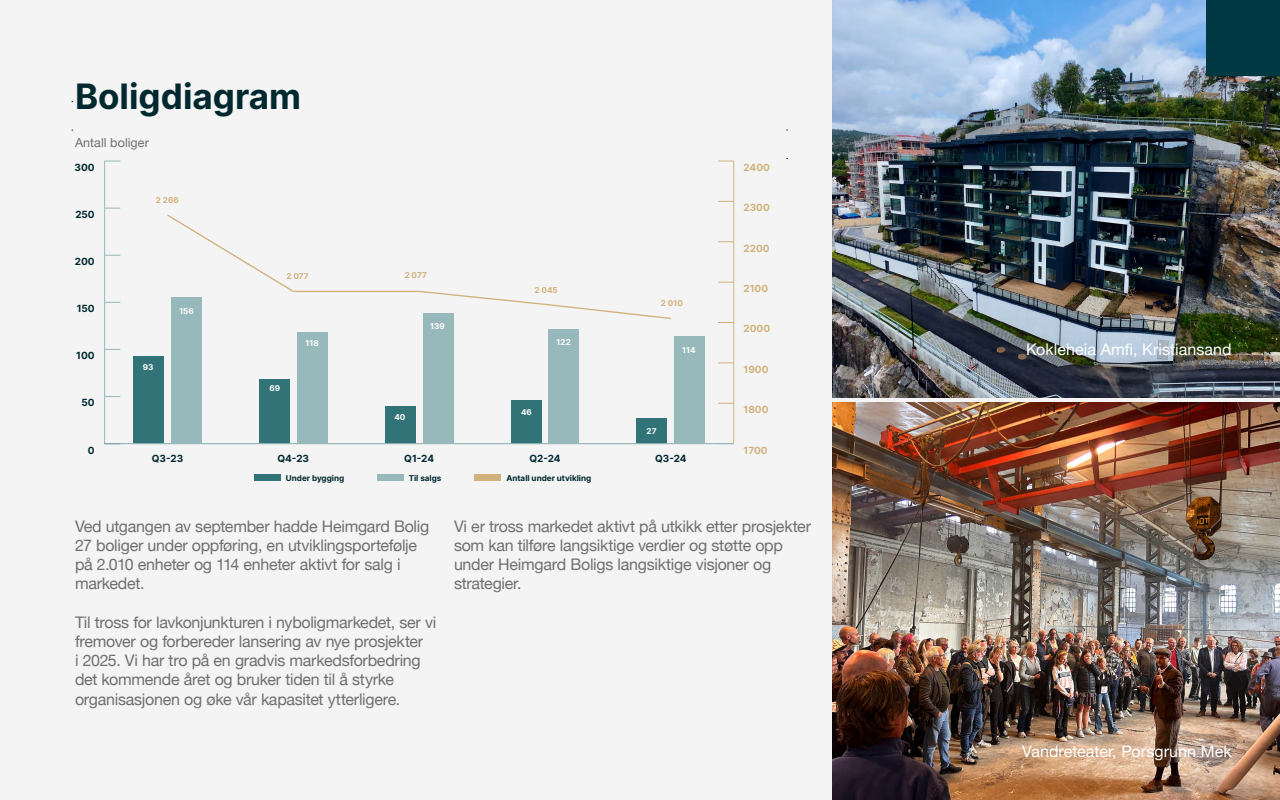
<style>
.page{position:relative;width:1280px;height:800px;background:#f4f4f4}
.page>*{position:absolute;margin:0;border:0;box-sizing:border-box;transform-origin:0 0}
.Pancom_-_H3{font:35px "Inter";color:#00292f}
.Pancom_-_Book{font:16px/19.2px "Helvetica Neue";letter-spacing:-.015em;color:#706f6f}
.Pancom_-_Fototekst{font:16px "Helvetica Neue";letter-spacing:.005em;color:#fff}
.Pancom_-_undertekst{font:12.5px "Helvetica Neue";letter-spacing:.005em;color:#706f6f}
.t1{font:700 9.9px "Inter";color:#00292f}
.t2{font:700 9.9px "Inter";color:#d1b27d}
.t3{font:700 8.1px "Inter";color:#00292f}
.t4{font:700 8.1px "Inter";color:#fff}
.t5{font:700 8.1px "Inter";color:#d1b27d}
</style>
<div class="page">
<img style="left:832px;top:402px;width:448px;height:398px">
<img style="left:832px;top:0;width:448px;height:398px">
<div style="left:1206px;top:0;width:74px;height:76px;background:#003843"></div>
<hr style="left:104px;top:161px;width:1px;height:283px;background:#98b9bb">
<svg style="left:105px;top:396px;width:15px;height:1px"></svg>
<svg style="left:105px;top:349px;width:15px;height:1px"></svg>
<svg style="left:105px;top:302px;width:15px;height:1px"></svg>
<svg style="left:105px;top:255px;width:15px;height:1px"></svg>
<svg style="left:105px;top:208px;width:15px;height:1px"></svg>
<svg style="left:105px;top:161px;width:15px;height:1px"></svg>
<div style="left:171px;top:297px;width:31px;height:147px;background:#98b9bb"></div>
<div style="left:297px;top:332px;width:30px;height:112px;background:#98b9bb"></div>
<div style="left:423px;top:313px;width:30px;height:131px;background:#98b9bb"></div>
<div style="left:549px;top:329px;width:30px;height:115px;background:#98b9bb"></div>
<div style="left:675px;top:336px;width:30px;height:108px;background:#98b9bb"></div>
<div style="left:134px;top:356px;width:30px;height:88px;background:#327377"></div>
<div style="left:259px;top:379px;width:31px;height:65px;background:#327377"></div>
<div style="left:385px;top:406px;width:30px;height:38px;background:#327377"></div>
<div style="left:511px;top:400px;width:30px;height:44px;background:#327377"></div>
<div style="left:637px;top:418px;width:30px;height:26px;background:#327377"></div>
<div style="left:474px;top:475px;width:27px;height:6px;background:#d1b27d"></div>
<div style="left:377px;top:475px;width:27px;height:6px;background:#98b9bb"></div>
<div style="left:254px;top:475px;width:27px;height:6px;background:#327377"></div>
<hr style="left:105px;top:443px;width:629px;height:1px;background:#98b9bb">
<hr style="left:733px;top:161px;width:1px;height:283px;background:#d1b27d">
<svg style="left:718px;top:403px;width:16px;height:1px"></svg>
<svg style="left:718px;top:362px;width:16px;height:1px"></svg>
<svg style="left:718px;top:322px;width:15px;height:1px"></svg>
<svg style="left:718px;top:282px;width:16px;height:1px"></svg>
<svg style="left:718px;top:241px;width:16px;height:1px"></svg>
<svg style="left:718px;top:201px;width:15px;height:1px"></svg>
<svg style="left:718px;top:161px;width:16px;height:1px"></svg>
<svg style="left:167px;top:214px;width:128px;height:79px"></svg>
<hr style="left:293px;top:291px;width:126px;height:1px;background:#d1b27d">
<svg style="left:418px;top:290px;width:253px;height:30px"></svg>
<p class="Pancom_-_H3" style="left:75px;top:71px;width:228px">Boligdiagram</p>
<p class="Pancom_-_undertekst" style="left:75px;top:133px;width:75px">Antall boliger</p>
<p class="t1" style="left:75px;top:160px;width:22px">300</p>
<p class="t1" style="left:75px;top:207px;width:21px">250</p>
<p class="t1" style="left:75px;top:254px;width:21px">200</p>
<p class="t1" style="left:77px;top:301px;width:20px">150</p>
<p class="t1" style="left:76px;top:349px;width:20px">100</p>
<p class="t1" style="left:82px;top:396px;width:15px">50</p>
<p class="t1" style="left:88px;top:443px;width:8px">0</p>
<p class="t5" style="left:156px;top:194px;width:24px">2 266</p>
<p class="t4" style="left:143px;top:361px;width:12px">93</p>
<p class="t4" style="left:179px;top:305px;width:16px">156</p>
<p class="t5" style="left:286px;top:270px;width:24px">2 077</p>
<p class="t5" style="left:405px;top:269px;width:24px">2 077</p>
<p class="t4" style="left:269px;top:382px;width:12px">69</p>
<p class="t4" style="left:305px;top:337px;width:15px">118</p>
<p class="t4" style="left:430px;top:320px;width:16px">139</p>
<p class="t4" style="left:394px;top:411px;width:13px">40</p>
<p class="t5" style="left:535px;top:285px;width:25px">2 045</p>
<p class="t4" style="left:557px;top:336px;width:16px">122</p>
<p class="t4" style="left:521px;top:406px;width:12px">46</p>
<p class="t5" style="left:661px;top:297px;width:24px">2 010</p>
<p class="t4" style="left:682px;top:344px;width:15px">114</p>
<p class="t4" style="left:647px;top:425px;width:11px">27</p>
<p class="t1" style="left:152px;top:451px;width:33px">Q3-23</p>
<p class="t1" style="left:278px;top:451px;width:33px">Q4-23</p>
<p class="t1" style="left:404px;top:451px;width:31px">Q1-24</p>
<p class="t1" style="left:529px;top:451px;width:33px">Q2-24</p>
<p class="t1" style="left:655px;top:451px;width:33px">Q3-24</p>
<p class="t3" style="left:286px;top:472px;width:60px">Under bygging</p>
<p class="t3" style="left:409px;top:472px;width:34px">Til salgs</p>
<p class="t3" style="left:506px;top:472px;width:86px">Antall under utvikling</p>
<p class="t2" style="left:744px;top:160px;width:28px">2400</p>
<p class="t2" style="left:744px;top:201px;width:28px">2300</p>
<p class="t2" style="left:744px;top:241px;width:28px">2200</p>
<p class="t2" style="left:744px;top:281px;width:26px">2100</p>
<p class="t2" style="left:744px;top:322px;width:28px">2000</p>
<p class="t2" style="left:744px;top:362px;width:26px">1900</p>
<p class="t2" style="left:744px;top:402px;width:27px">1800</p>
<p class="t2" style="left:744px;top:443px;width:26px">1700</p>
<p class="Pancom_-_Book" style="left:75px;top:517px;width:356px">Ved utgangen av september hadde Heimgard Bolig 27 boliger under oppføring, en utviklingsportefølje på 2.010 enheter og 114 enheter aktivt for salg i markedet.</p>
<p class="Pancom_-_Book" style="left:75px;top:613px;width:363px">Til tross for lavkonjunkturen i nyboligmarkedet, ser vi fremover og forbereder lansering av nye prosjekter<br>i 2025. Vi har tro på en gradvis markedsforbedring det kommende året og bruker tiden til å styrke organisasjonen og øke vår kapasitet ytterligere.</p>
<p class="Pancom_-_Book" style="left:454px;top:517px;width:358px">Vi er tross markedet aktivt på utkikk etter prosjekter som kan tilføre langsiktige verdier og støtte opp under Heimgard Boligs langsiktige visjoner og strategier.</p>
<p class="Pancom_-_Fototekst" style="left:1026px;top:338px;width:207px">Kokleheia Amfi, Kristiansand</p>
<p class="Pancom_-_Fototekst" style="left:1022px;top:740px;width:211px">Vandreteater, Porsgrunn Mek</p>
</div>
